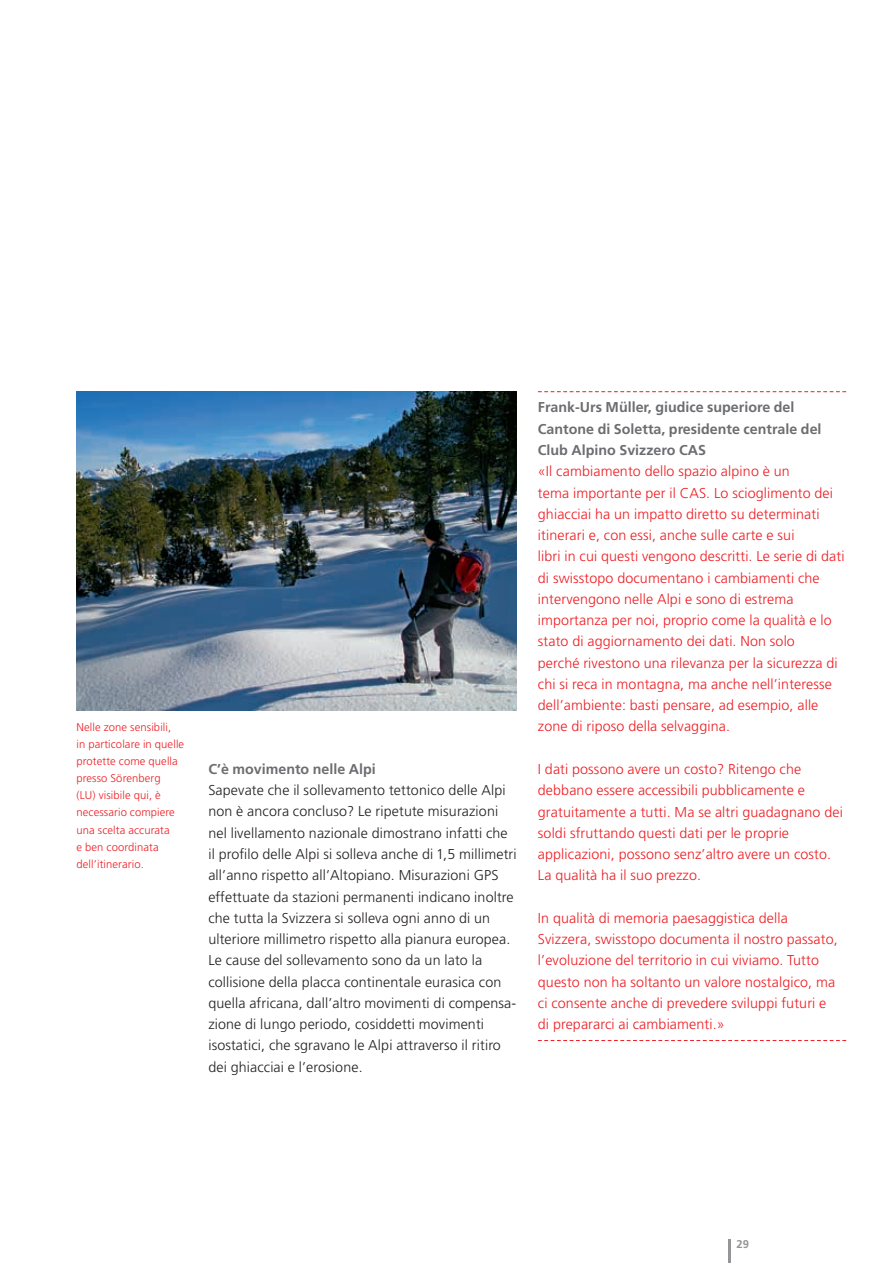
<style>
.page{position:relative;width:893px;height:1263px;background:#fff}
.page>*{position:absolute;margin:0;border:0;box-sizing:border-box;transform-origin:0 0}
.t1{font:300 14.25px/21.3px "Frutiger";letter-spacing:.01em;color:#ee1d23}
.t2{font:300 14.25px/21.3px "Frutiger";letter-spacing:.01em;color:#231f20}
.t3{font:700 14.25px "Frutiger";color:#6c6d70}
.t4{font:300 11.25px/17px "Frutiger";letter-spacing:.01em;color:#ee1d23}
.t5{font:700 11.25px "Frutiger";color:#939598}
.s1{font-weight:700;color:#6c6d70}
</style>
<div class="page">
<hr style="left:728px;top:1239px;width:2px;height:24px;background:#939598">
<img style="left:77px;top:391px;width:440px;height:319px">
<svg style="left:538px;top:391px;width:308px;height:1px"></svg>
<svg style="left:538px;top:1040px;width:308px;height:1px"></svg>
<p class="t4" style="left:77px;top:719px;width:109px">Nelle zone sensibili,<br>in particolare in quelle protette come quella presso Sörenberg<br>(LU) visibile qui, è necessario compiere una scelta accurata<br>e ben coordinata dell’itinerario.</p>
<h3 class="t3" style="left:208px;top:761px;width:169px">C’è movimento nelle Alpi</h3>
<p class="t2" style="left:208px;top:780px;width:310px">Sapevate che il sollevamento tettonico delle Alpi non è ancora concluso? Le ripetute misurazioni nel livellamento nazionale dimostrano infatti che il profilo delle Alpi si solleva anche di 1,5 millimetri all’anno rispetto all’Altopiano. Misurazioni GPS effettuate da stazioni permanenti indicano inoltre che tutta la Svizzera si solleva ogni anno di un ulteriore millimetro rispetto alla pianura europea.<br>Le cause del sollevamento sono da un lato la collisione della placca continentale eurasica con quella africana, dall’altro movimenti di compensa&shy;zione di lungo periodo, cosiddetti movimenti isostatici, che sgravano le Alpi attraverso il ritiro dei ghiacciai e l’erosione.</p>
<p class="t1" style="left:538px;top:397px;width:308px"><span class="s1">Frank-Urs Müller, giudice superiore del Cantone di Soletta, presidente centrale del Club Alpino Svizzero CAS<br></span>«Il cambiamento dello spazio alpino è un<br>tema importante per il CAS. Lo scioglimento dei ghiacciai ha un impatto diretto su determinati itinerari e, con essi, anche sulle carte e sui<br>libri in cui questi vengono descritti. Le serie di dati di swisstopo documentano i cambiamenti che intervengono nelle Alpi e sono di estrema importanza per noi, proprio come la qualità e lo stato di aggiornamento dei dati. Non solo<br>perché rivestono una rilevanza per la sicurezza di chi si reca in montagna, ma anche nell’interesse dell’ambiente: basti pensare, ad esempio, alle zone di riposo della selvaggina.</p>
<p class="t1" style="left:538px;top:758px;width:306px">I dati possono avere un costo? Ritengo che debbano essere accessibili pubblicamente e gratuitamente a tutti. Ma se altri guadagnano dei soldi sfruttando questi dati per le proprie applicazioni, possono senz’altro avere un costo.<br>La qualità ha il suo prezzo.</p>
<p class="t1" style="left:538px;top:907px;width:301px">In qualità di memoria paesaggistica della Svizzera, swisstopo documenta il nostro passato, l’evoluzione del territorio in cui viviamo. Tutto questo non ha soltanto un valore nostalgico, ma ci consente anche di prevedere sviluppi futuri e di prepararci ai cambiamenti.»</p>
<p class="t5" style="left:736px;top:1237px;width:14px">29</p>
</div>
